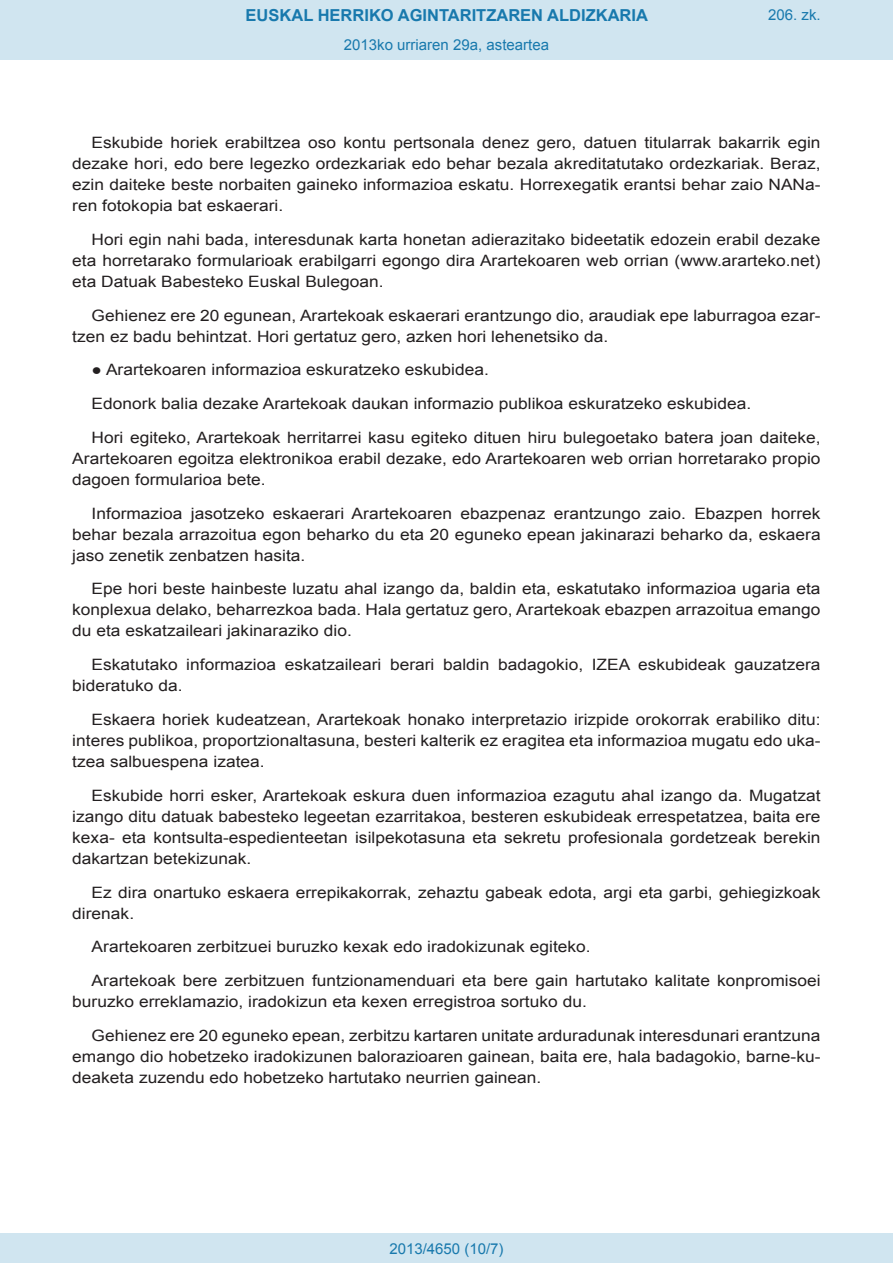
<style>
.page{position:relative;width:893px;height:1263px;background:#fff}
.page>*{position:absolute;margin:0;border:0;box-sizing:border-box;transform-origin:0 0}
.t1{font:700 16.5px "Arial";color:#1879ad}
.BOPVDetalle{font:15.6px/21px "Arial";color:#231f20;text-align:justify;scale:1.11 1}
.Paginacion_Centro{font:15px "Arial";color:#1879ad}
</style>
<div class="page">
<div style="left:0;top:0;width:893px;height:60px;background:#d0e5f0"></div>
<div style="left:0;top:1233px;width:893px;height:30px;background:#d0e5f0"></div>
<p class="t1" style="left:246px;top:4px;width:404px">EUSKAL HERRIKO AGINTARITZAREN ALDIZKARIA</p>
<p class="Paginacion_Centro" style="left:344px;top:35px;width:207px">2013ko urriaren 29a, asteartea</p>
<p class="Paginacion_Centro" style="left:768px;top:5px;width:54px">206. zk.</p>
<p class="BOPVDetalle" style="left:72px;top:132px;width:676px;text-indent:19px">Eskubide horiek erabiltzea oso kontu pertsonala denez gero, datuen titularrak bakarrik egin dezake hori, edo bere legezko ordezkariak edo behar bezala akreditatutako ordezkariak. Beraz, ezin daiteke beste norbaiten gaineko informazioa eskatu. Horrexegatik erantsi behar zaio NANa&shy;ren fotokopia bat eskaerari.</p>
<p class="BOPVDetalle" style="left:72px;top:229px;width:676px;text-indent:19px">Hori egin nahi bada, interesdunak karta honetan adierazitako bideetatik edozein erabil dezake eta horretarako formularioak erabilgarri egongo dira Arartekoaren web orrian (www.ararteko.net) eta Datuak Babesteko Euskal Bulegoan.</p>
<p class="BOPVDetalle" style="left:72px;top:305px;width:676px;text-indent:19px">Gehienez ere 20 egunean, Arartekoak eskaerari erantzungo dio, araudiak epe laburragoa ezar&shy;tzen ez badu behintzat. Hori gertatuz gero, azken hori lehenetsiko da.</p>
<p class="BOPVDetalle" style="left:92px;top:360px;width:359px">● Arartekoaren informazioa eskuratzeko eskubidea.</p>
<p class="BOPVDetalle" style="left:92px;top:393px;width:596px">Edonork balia dezake Arartekoak daukan informazio publikoa eskuratzeko eskubidea.</p>
<p class="BOPVDetalle" style="left:72px;top:427px;width:676px;text-indent:19px">Hori egiteko, Arartekoak herritarrei kasu egiteko dituen hiru bulegoetako batera joan daiteke, Arartekoaren egoitza elektronikoa erabil dezake, edo Arartekoaren web orrian horretarako propio dagoen formularioa bete.</p>
<p class="BOPVDetalle" style="left:72px;top:503px;width:676px;text-indent:19px">Informazioa jasotzeko eskaerari Arartekoaren ebazpenaz erantzungo zaio. Ebazpen horrek behar bezala arrazoitua egon beharko du eta 20 eguneko epean jakinarazi beharko da, eskaera jaso zenetik zenbatzen hasita.</p>
<p class="BOPVDetalle" style="left:72px;top:579px;width:676px;text-indent:19px">Epe hori beste hainbeste luzatu ahal izango da, baldin eta, eskatutako informazioa ugaria eta konplexua delako, beharrezkoa bada. Hala gertatuz gero, Arartekoak ebazpen arrazoitua emango du eta eskatzaileari jakinaraziko dio.</p>
<p class="BOPVDetalle" style="left:72px;top:654px;width:676px;text-indent:19px">Eskatutako informazioa eskatzaileari berari baldin badagokio, IZEA eskubideak gauzatzera bideratuko da.</p>
<p class="BOPVDetalle" style="left:72px;top:709px;width:676px;text-indent:19px">Eskaera horiek kudeatzean, Arartekoak honako interpretazio irizpide orokorrak erabiliko ditu: interes publikoa, proportzionaltasuna, besteri kalterik ez eragitea eta informazioa mugatu edo uka&shy;tzea salbuespena izatea.</p>
<p class="BOPVDetalle" style="left:72px;top:785px;width:676px;text-indent:19px">Eskubide horri esker, Arartekoak eskura duen informazioa ezagutu ahal izango da. Mugatzat izango ditu datuak babesteko legeetan ezarritakoa, besteren eskubideak errespetatzea, baita ere kexa- eta kontsulta-espedienteetan isilpekotasuna eta sekretu profesionala gordetzeak berekin dakartzan betekizunak.</p>
<p class="BOPVDetalle" style="left:72px;top:882px;width:676px;text-indent:19px">Ez dira onartuko eskaera errepikakorrak, zehaztu gabeak edota, argi eta garbi, gehiegizkoak direnak.</p>
<p class="BOPVDetalle" style="left:92px;top:936px;width:451px">Arartekoaren zerbitzuei buruzko kexak edo iradokizunak egiteko.</p>
<p class="BOPVDetalle" style="left:72px;top:970px;width:676px;text-indent:19px">Arartekoak bere zerbitzuen funtzionamenduari eta bere gain hartutako kalitate konpromisoei buruzko erreklamazio, iradokizun eta kexen erregistroa sortuko du.</p>
<p class="BOPVDetalle" style="left:72px;top:1025px;width:676px;text-indent:19px">Gehienez ere 20 eguneko epean, zerbitzu kartaren unitate arduradunak interesdunari erantzuna emango dio hobetzeko iradokizunen balorazioaren gainean, baita ere, hala badagokio, barne-ku&shy;deaketa zuzendu edo hobetzeko hartutako neurrien gainean.</p>
<p class="Paginacion_Centro" style="left:389px;top:1238px;width:116px">2013/4650 (10/7)</p>
</div>
